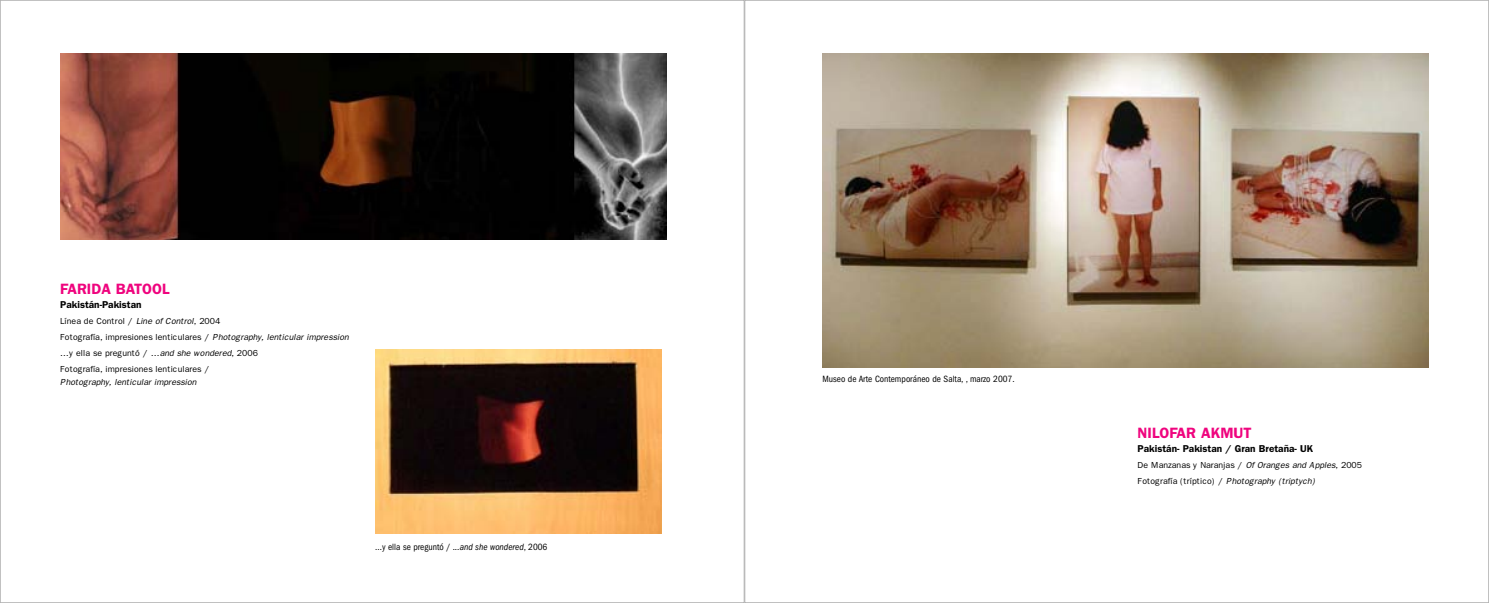
<style>
.page{position:relative;width:1489px;height:603px;background:#fff}
.page>*{position:absolute;margin:0;border:0;box-sizing:border-box;transform-origin:0 0}
.t1{font:600 15px "Franklin Gothic";color:#ef047e}
.t2{font:600 10px "Franklin Gothic";color:#000}
.t3{font:condensed 9.38px "Franklin Gothic";color:#000}
.t4{font:8.75px/16px "Franklin Gothic";color:#000}
.t5{font:italic 8.75px "Franklin Gothic";color:#000}
.s1{font-style:italic}
</style>
<div class="page">
<img style="left:60px;top:53px;width:606px;height:186px">
<img style="left:375px;top:349px;width:286px;height:184px">
<img style="left:822px;top:53px;width:606px;height:315px">
<h1 class="t1" style="left:60px;top:280px;width:111px">FARIDA BATOOL</h1>
<p class="t2" style="left:60px;top:298px;width:83px">Pakistán-Pakistan</p>
<p class="t4" style="left:60px;top:313px;width:290px">Línea de Control / <span class="s1">Line of Control</span>, 2004<br>Fotografía, impresiones lenticulares / <span class="s1">Photography, lenticular impression </span>…y ella se preguntó / <span class="s1">…and she wondered</span>, 2006<br>Fotografía, impresiones lenticulares /</p>
<p class="t5" style="left:60px;top:376px;width:138px">Photography, lenticular impression</p>
<p class="t3" style="left:375px;top:543px;width:174px">...y ella se preguntó / <span class="s1">...and she wondered</span>, 2006</p>
<p class="t3" style="left:822px;top:376px;width:194px">Museo de Arte Contemporáneo de Salta, , marzo 2007.</p>
<h1 class="t1" style="left:1137px;top:424px;width:115px">NILOFAR AKMUT</h1>
<p class="t2" style="left:1137px;top:442px;width:177px">Pakistán- Pakistan / Gran Bretaña- UK</p>
<p class="t4" style="left:1137px;top:456px;width:226px">De Manzanas y Naranjas / <span class="s1">Of Oranges and Apples</span>, 2005<br>Fotografía (tríptico) / <span class="s1">Photography (triptych)</span></p>
</div>
